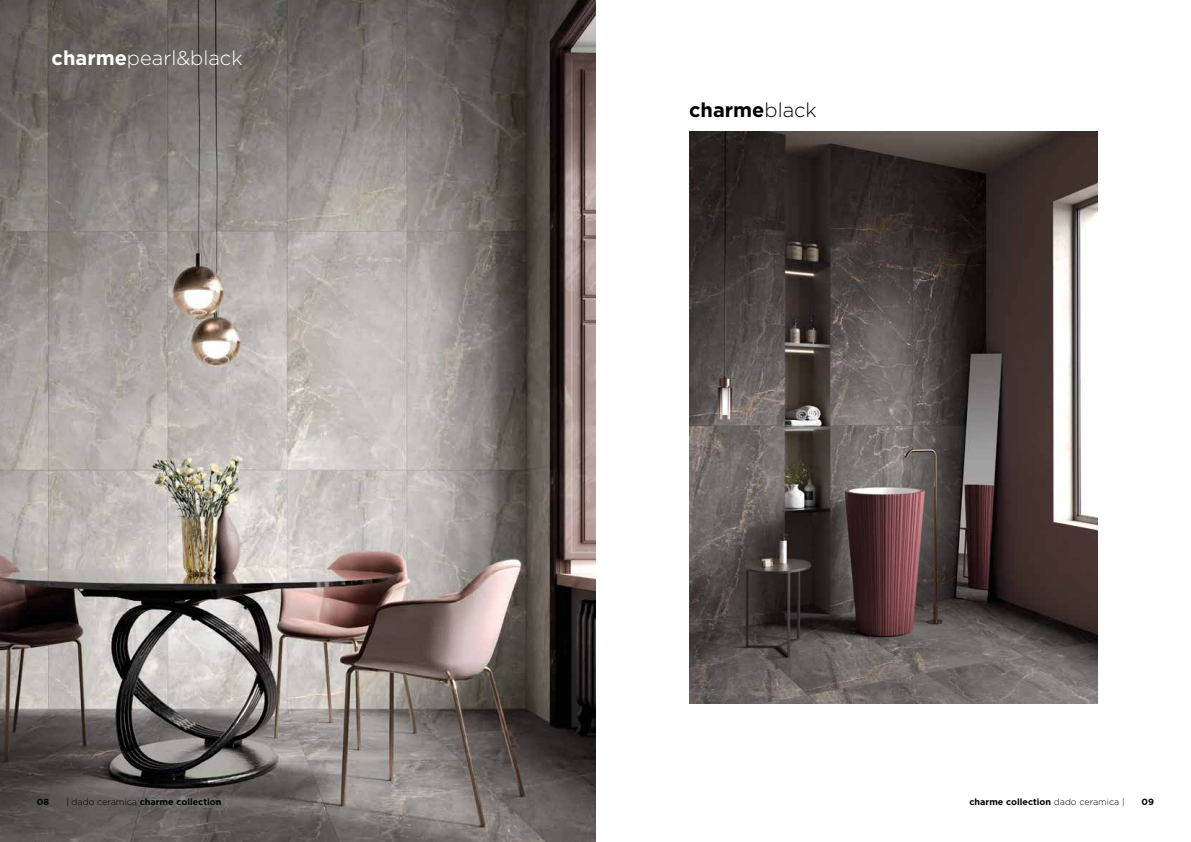
<style>
.page{position:relative;width:1191px;height:842px;background:#fff}
.page>*{position:absolute;margin:0;border:0;box-sizing:border-box;transform-origin:0 0}
.t1{font:300 20px "Gotham";color:#fff}
.t2{font:700 20px "Gotham";color:#000}
.t3{font:700 9px "Gotham";color:#000}
.s1{font-weight:700}
.s2{font-weight:300}
</style>
<div class="page">
<img style="left:689px;top:131px;width:408px;height:572px">
<img style="left:0;top:0;width:595px;height:842px">
<h1 class="t1" style="left:52px;top:45px;width:192px"><span class="s1">charme</span>pearl&amp;black</h1>
<h1 class="t2" style="left:689px;top:97px;width:129px">charme<span class="s2">black</span></h1>
<p class="t3" style="left:37px;top:796px;width:14px">08</p>
<p class="t3" style="left:66px;top:796px;width:157px"><span class="s2">| dado ceramica</span> charme collection</p>
<p class="t3" style="left:969px;top:796px;width:157px">charme collection <span class="s2">dado ceramica |</span></p>
<p class="t3" style="left:1141px;top:796px;width:14px">09</p>
</div>
